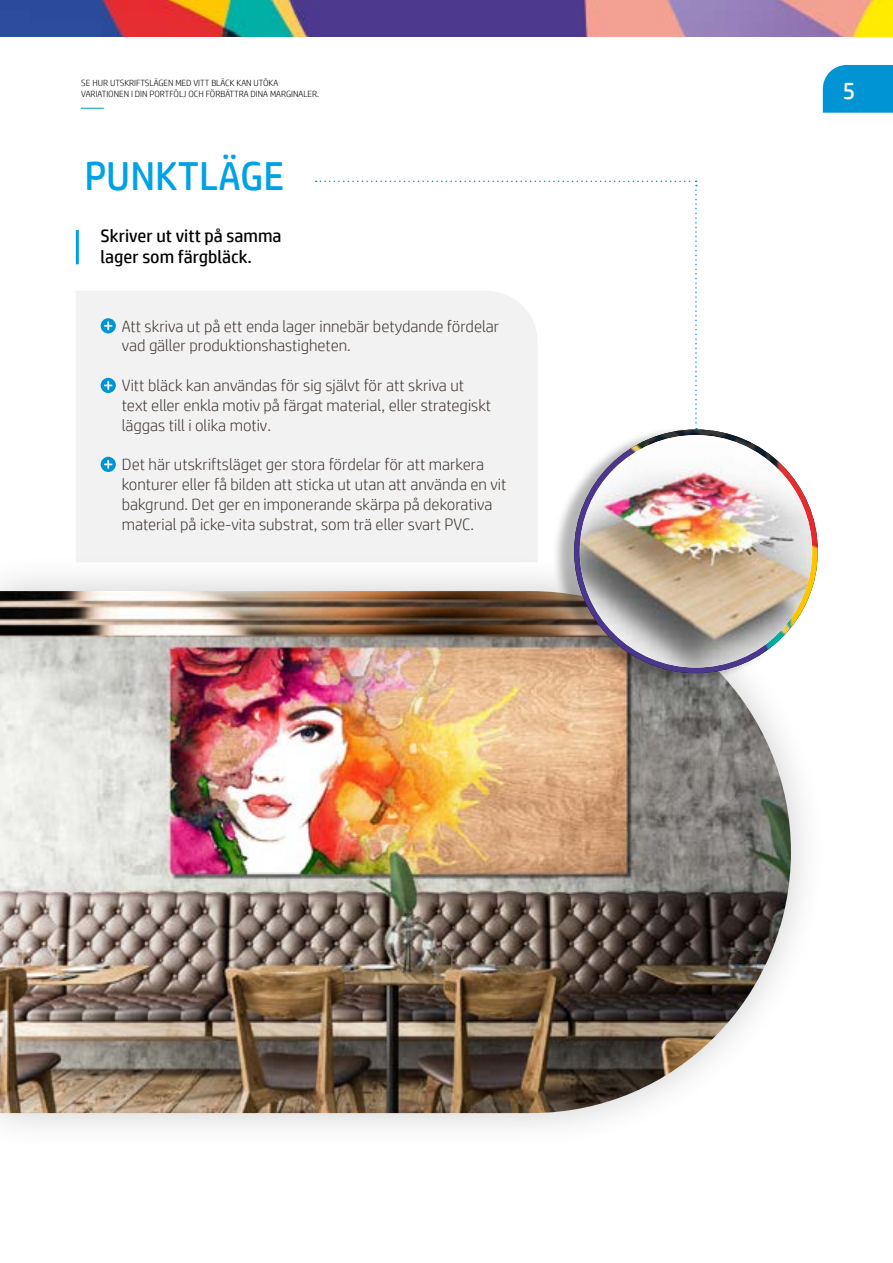
<style>
.page{position:relative;width:893px;height:1263px;background:#fff}
.page>*{position:absolute;margin:0;border:0;box-sizing:border-box;transform-origin:0 0}
.t1{font:40.5px "HP Simplified";color:#00a2e5}
.t2{font:24px "HP Simplified";color:#fff}
.t3{font:18px/21.6px "HP Simplified";color:#000}
.t4{font:300 16.5px/19.8px "HP Simplified";color:#453a35}
.t5{font:300 9px/10.8px "HP Simplified";color:#000}
</style>
<div class="page">
<div style="left:76px;top:291px;width:461px;height:262px;background:#f2f2f2"></div>
<div style="left:823px;top:65px;width:70px;height:48px;background:#0094d4"></div>
<div style="left:0;top:553px;width:829px;height:598px;background:#000;opacity:.2"></div>
<img style="left:0;top:591px;width:791px;height:522px">
<svg style="left:316px;top:181px;width:381px;height:248px"></svg>
<div style="left:552px;top:426px;width:260px;height:260px;background:#000;opacity:.3"></div>
<img style="left:574px;top:429px;width:244px;height:244px;border-radius:122px">
<img style="left:580px;top:435px;width:232px;height:232px;border-radius:116px">
<img style="left:0;top:0;width:893px;height:36px">
<hr style="left:76px;top:230px;width:3px;height:34px;background:#009fe3">
<svg style="left:101px;top:318px;width:15px;height:15px"></svg>
<svg style="left:101px;top:378px;width:15px;height:15px"></svg>
<svg style="left:101px;top:457px;width:15px;height:15px"></svg>
<svg style="left:81px;top:108px;width:23px;height:1px"></svg>
<p class="t5" style="left:81px;top:78px;width:239px">SE HUR UTSKRIFTSLÄGEN MED VITT BLÄCK KAN UTÖKA<br>VARIATIONEN I DIN PORTFÖLJ OCH FÖRBÄTTRA DINA MARGINALER.</p>
<h1 class="t1" style="left:84px;top:149px;width:201px">PUNKTLÄGE</h1>
<p class="t3" style="left:101px;top:224px;width:182px">Skriver ut vitt på samma lager som färgbläck.</p>
<p class="t4" style="left:122px;top:316px;width:379px">Att skriva ut på ett enda lager innebär betydande fördelar vad gäller produktionshastigheten.</p>
<p class="t4" style="left:122px;top:375px;width:371px">Vitt bläck kan användas för sig självt för att skriva ut text eller enkla motiv på färgat material, eller strategiskt läggas till i olika motiv.</p>
<p class="t4" style="left:122px;top:454px;width:386px">Det här utskriftsläget ger stora fördelar för att markera konturer eller få bilden att sticka ut utan att använda en vit bakgrund. Det ger en imponerande skärpa på dekorativa material på icke-vita substrat, som trä eller svart PVC.</p>
<h2 class="t2" style="left:842px;top:75px;width:14px">5</h2>
</div>
